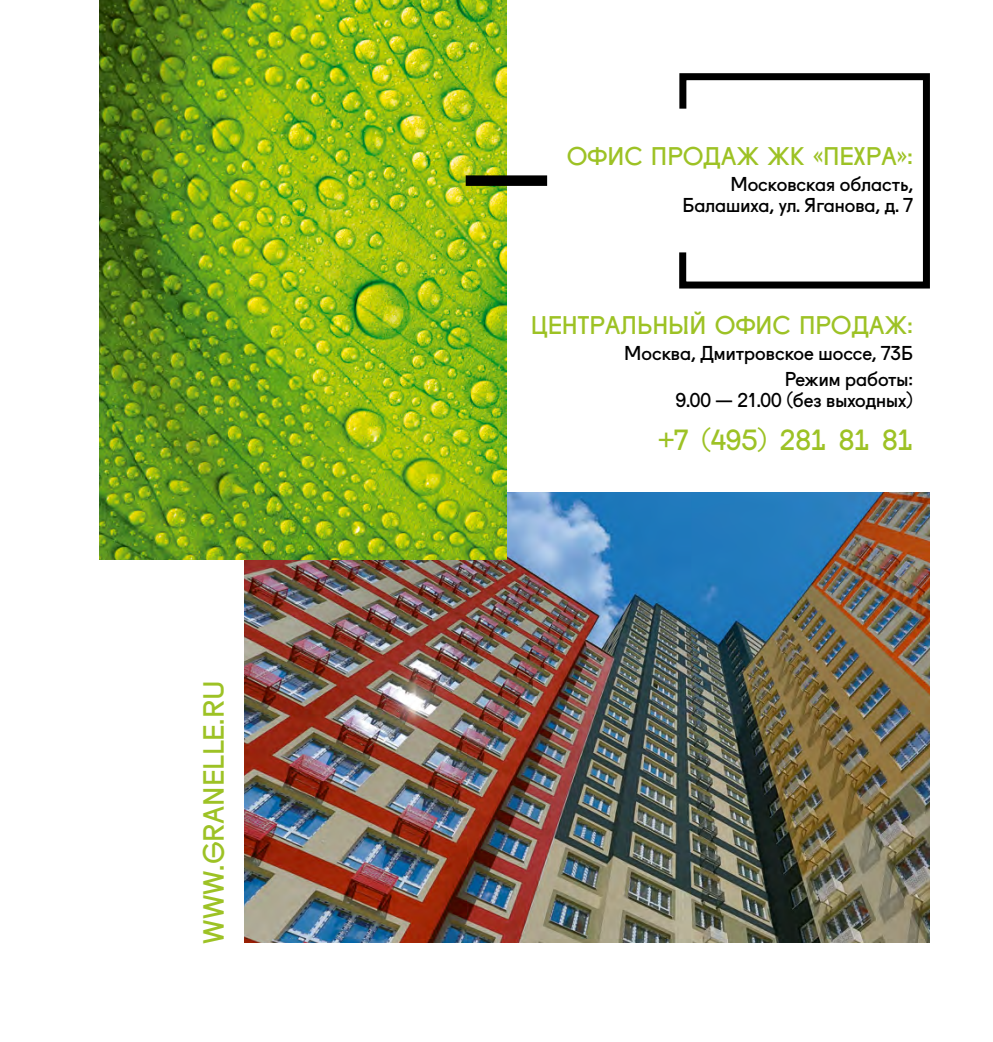
<style>
.page{position:relative;width:993px;height:1042px;background:#fff}
.page>*{position:absolute;margin:0;border:0;box-sizing:border-box;transform-origin:0 0}
.t1{font:28px "Fugue Head";color:#9dc225}
.t2{font:24.5px "Fugue Head";color:#9dc225}
.t3{font:19.25px/21px "Fugue";color:#000;text-align:right}
</style>
<div class="page">
<img style="left:245px;top:492px;width:684px;height:451px">
<svg style="left:679px;top:73px;width:251px;height:216px"></svg>
<img style="left:99px;top:0;width:407px;height:559px">
<div style="left:465px;top:175px;width:82px;height:11px;background:#000"></div>
<h1 class="t1" style="left:191px;top:944px;width:265px;rotate:-90deg">WWW.GRANELLE.RU</h1>
<p class="t2" style="left:566px;top:137px;width:347px">ОФИС ПРОДАЖ ЖК «ПЕХРА»:</p>
<p class="t3" style="left:682px;top:172px;width:232px">Московская область,<br>Балашиха, ул. Яганова, д. 7</p>
<p class="t2" style="left:531px;top:306px;width:383px">ЦЕНТРАЛЬНЫЙ ОФИС ПРОДАЖ:</p>
<p class="t3" style="left:624px;top:339px;width:290px;line-height:25.9px">Москва, Дмитровское шоссе, 73Б<br>Режим работы:</p>
<p class="t3" style="left:675px;top:388px;width:239px">9.00 — 21.00 (без выходных)</p>
<h1 class="t1" style="left:658px;top:418px;width:256px">+7 (495) 281 81 81</h1>
</div>
